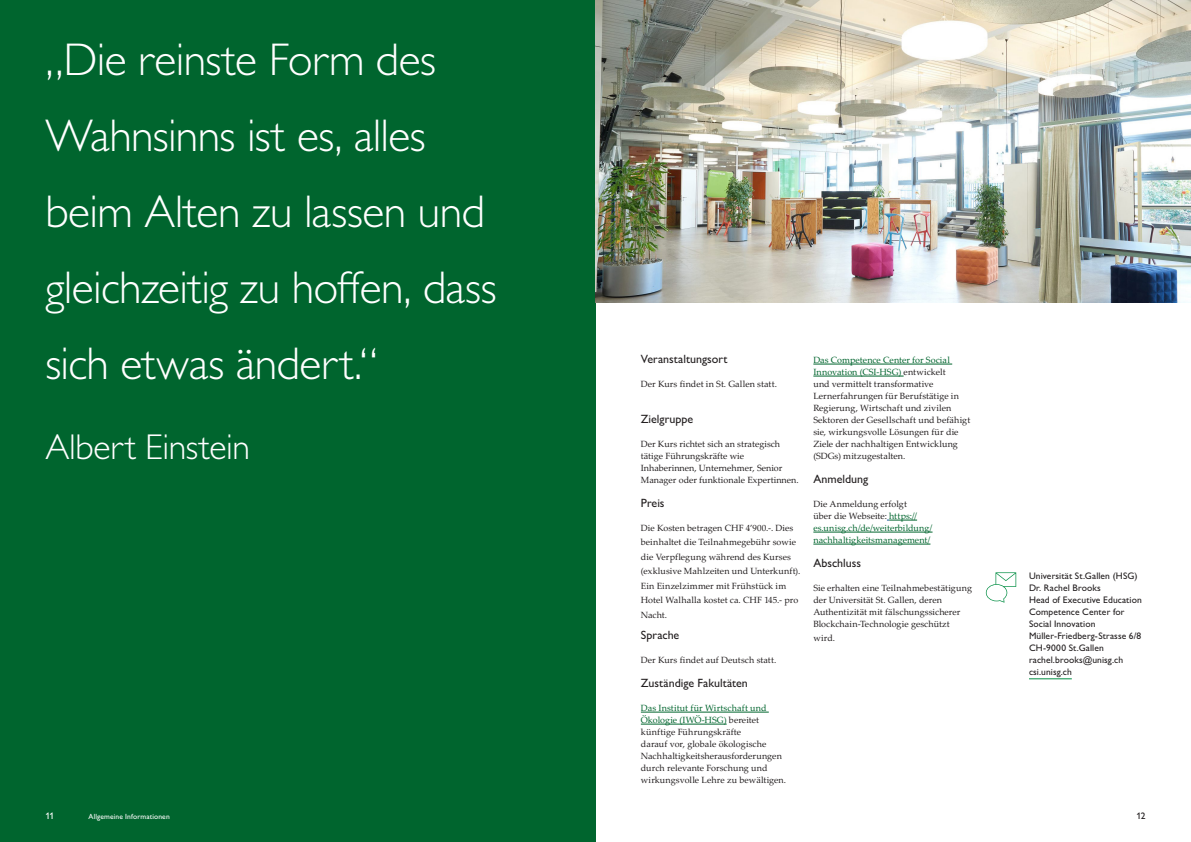
<style>
.page{position:relative;width:1191px;height:842px;background:#fff}
.page>*{position:absolute;margin:0;border:0;box-sizing:border-box;transform-origin:0 0}
.Title_74_Black{font:300 46px/76px "Gill Sans MT Pro";letter-spacing:-.015em;color:#fff}
.Title_74_Black-2{font:300 36px "Gill Sans MT Pro";letter-spacing:-.015em;color:#fff}
.Subtitle_12{font:500 12px "Gill Sans MT Pro";color:#231f20}
.Adress_9_5{font:500 9.5px/12px "Gill Sans MT Pro";letter-spacing:.01em;color:#231f20}
.URL_9_5{font:500 9.5px "Gill Sans MT Pro";letter-spacing:.01em;color:#231f20}
.Pagina_Left{font:500 9.5px "Gill Sans MT Pro";color:#fff}
.Pagina_Right{font:500 9.5px "Gill Sans MT Pro";color:#231f20}
.Subtitle_12-2{font:9px/12px "Palatino Linotype";letter-spacing:.005em;color:#231f20}
.Copy_9{font:9px/12px "Palatino Linotype";color:#231f20}
.Subtitle_12-3{font:9px/12px "Palatino Linotype";letter-spacing:.005em;color:#00652e}
.Subtitle_7_5{font:500 7.5px "Gill Sans MT Pro";letter-spacing:.015em;color:#fff}
.s1{color:#00652e}
.s2{color:#231f20}
</style>
<div class="page">
<div style="left:0;top:0;width:595px;height:842px;background:#00652e"></div>
<hr style="left:641px;top:712px;width:128px;height:1px;background:#00652e">
<hr style="left:641px;top:724px;width:85px;height:1px;background:#00652e">
<hr style="left:813px;top:364px;width:139px;height:1px;background:#00652e">
<hr style="left:813px;top:376px;width:90px;height:1px;background:#00652e">
<svg style="left:887px;top:520px;width:30px;height:1px"></svg>
<hr style="left:813px;top:532px;width:119px;height:1px;background:#00652e">
<hr style="left:813px;top:544px;width:117px;height:1px;background:#00652e">
<hr style="left:1029px;top:678px;width:42px;height:1px;background:#008d42">
<svg style="left:986px;top:572px;width:30px;height:31px"></svg>
<img style="left:595px;top:0;width:596px;height:303px">
<p class="Title_74_Black" style="left:45px;top:21px;width:453px">„Die reinste Form des<br>Wahnsinns ist es, alles beim Alten zu lassen und gleichzeitig zu hoffen, dass sich etwas ändert.“</p>
<p class="Title_74_Black-2" style="left:45px;top:425px;width:206px">Albert Einstein</p>
<p class="Subtitle_12" style="left:641px;top:352px;width:88px">Veranstaltungsort</p>
<p class="Subtitle_12-2" style="left:641px;top:377px;width:138px">Der Kurs findet in St. Gallen statt.</p>
<p class="Subtitle_12" style="left:641px;top:412px;width:54px">Zielgruppe</p>
<p class="Copy_9" style="left:641px;top:437px;width:159px">Der Kurs richtet sich an strategisch tätige Führungskräfte wie Inhaberinnen, Unternehmer, Senior Manager oder funktionale Expertinnen.</p>
<p class="Subtitle_12" style="left:641px;top:496px;width:25px">Preis</p>
<p class="Subtitle_12-2" style="left:641px;top:520px;width:161px;line-height:14.5px">Die Kosten betragen CHF 4’900.-. Dies beinhaltet die Teilnahmegebühr sowie die Verpflegung während des Kurses (exklusive Mahlzeiten und Unterkunft).<br>Ein Einzelzimmer mit Frühstück im Hotel Walhalla kostet ca. CHF 145.- pro Nacht.</p>
<p class="Subtitle_12" style="left:641px;top:628px;width:40px">Sprache</p>
<p class="Subtitle_12-2" style="left:641px;top:653px;width:137px">Der Kurs findet auf Deutsch statt.</p>
<p class="Subtitle_12" style="left:641px;top:676px;width:109px">Zuständige Fakultäten</p>
<p class="Subtitle_12-2" style="left:641px;top:701px;width:147px"><span class="s1">Das Institut für Wirtschaft und<br>Ökologie (IWÖ-HSG)</span> bereitet künftige Führungskräfte<br>darauf vor, globale ökologische<br>Nachhaltigkeitsherausforderungen durch relevante Forschung und wirkungsvolle Lehre zu bewältigen.</p>
<p class="Subtitle_12-2" style="left:813px;top:353px;width:158px"><span class="s1">Das Competence Center for Social Innovation (CSI-HSG)</span> entwickelt<br>und vermittelt transformative Lernerfahrungen für Berufstätige in Regierung, Wirtschaft und zivilen Sektoren der Gesellschaft und befähigt sie, wirkungsvolle Lösungen für die Ziele der nachhaltigen Entwicklung (SDGs) mitzugestalten.</p>
<p class="Subtitle_12" style="left:813px;top:472px;width:56px">Anmeldung</p>
<p class="Subtitle_12-3" style="left:813px;top:497px;width:121px"><span class="s2">Die Anmeldung erfolgt<br>über die Webseite:</span> https:// es.unisg.ch/de/weiterbildung/ nachhaltigkeitsmanagement/</p>
<p class="Subtitle_12" style="left:813px;top:556px;width:49px">Abschluss</p>
<p class="Subtitle_12-2" style="left:813px;top:581px;width:160px">Sie erhalten eine Teilnahmebestätigung der Universität St. Gallen, deren Authentizität mit fälschungssicherer Blockchain-Technologie geschützt</p>
<p class="Subtitle_12-2" style="left:813px;top:632px;width:23px">wird.</p>
<p class="Adress_9_5" style="left:1029px;top:570px;width:110px">Universität St.Gallen (HSG)</p>
<p class="Adress_9_5" style="left:1029px;top:582px;width:73px">Dr. Rachel Brooks</p>
<p class="Adress_9_5" style="left:1029px;top:594px;width:114px">Head of Executive Education</p>
<p class="Adress_9_5" style="left:1029px;top:606px;width:97px">Competence Center for<br>Social Innovation</p>
<p class="Adress_9_5" style="left:1029px;top:630px;width:114px">Müller-Friedberg-Strasse 6/8</p>
<p class="Adress_9_5" style="left:1029px;top:642px;width:76px">CH-9000 St.Gallen</p>
<p class="Adress_9_5" style="left:1029px;top:654px;width:96px">rachel.brooks@unisg.ch</p>
<p class="URL_9_5" style="left:1029px;top:666px;width:44px">csi.unisg.ch</p>
<p class="Pagina_Left" style="left:45px;top:810px;width:10px">11</p>
<p class="Subtitle_7_5" style="left:88px;top:812px;width:83px">Allgemeine Informationen</p>
<p class="Pagina_Right" style="left:1136px;top:810px;width:11px">12</p>
</div>
